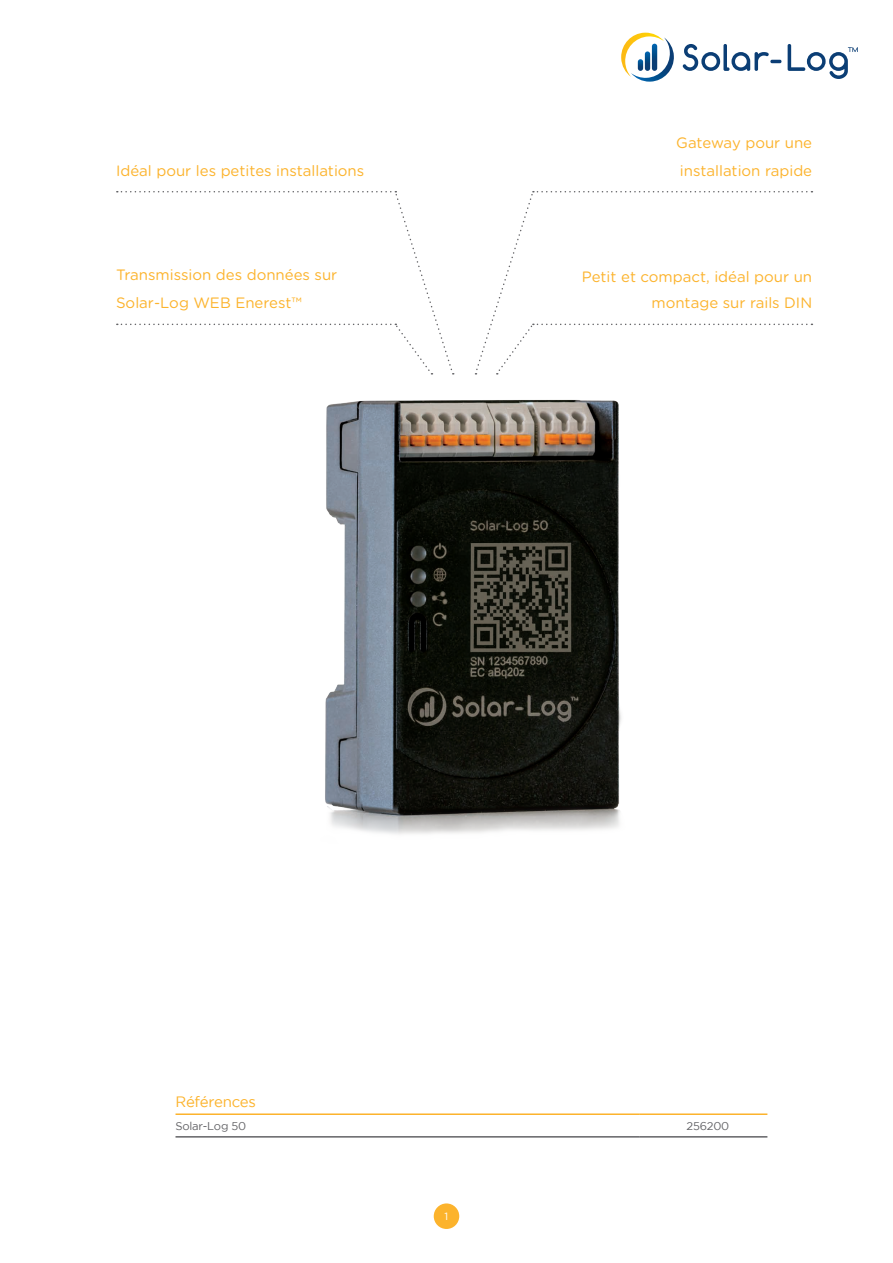
<style>
.page{position:relative;width:893px;height:1263px;background:#fff}
.page>*{position:absolute;margin:0;border:0;box-sizing:border-box;transform-origin:0 0}
.t1{font:15px/27.6px "Gotham Rounded";color:#fcb32c}
.t2{font:15px "Gotham";letter-spacing:-.02em;color:#fcb32c}
.t3{font:11.25px "Gotham";letter-spacing:-.02em;color:#636366}
.t4{font:10.5px "Gotham";color:#fff}
</style>
<div class="page">
<svg style="left:683px;top:44px;width:98px;height:27px"></svg>
<svg style="left:788px;top:44px;width:70px;height:35px"></svg>
<svg style="left:621px;top:33px;width:53px;height:49px"></svg>
<svg style="left:117px;top:191px;width:337px;height:183px"></svg>
<svg style="left:475px;top:191px;width:337px;height:183px"></svg>
<img style="left:325px;top:399px;width:296px;height:435px">
<hr style="left:175px;top:1136px;width:465px;height:1px;background:#636366">
<hr style="left:175px;top:1113px;width:465px;height:2px;background:#fcb32c">
<hr style="left:640px;top:1113px;width:127px;height:2px;background:#fcb32c">
<hr style="left:640px;top:1136px;width:127px;height:1px;background:#636366">
<div style="left:434px;top:1203px;width:25px;height:26px;background:#fcb32c;border-radius:50%"></div>
<p class="t1" style="left:116px;top:156px;width:250px">Idéal pour les petites installations</p>
<p class="t1" style="left:116px;top:260px;width:223px">Transmission des données sur<br>Solar-Log WEB Enerest™</p>
<p class="t1" style="left:676px;top:128px;width:138px">Gateway pour une installation rapide</p>
<p class="t1" style="left:582px;top:264px;width:232px;line-height:25.5px;text-align:right">Petit et compact, idéal pour un montage sur rails DIN</p>
<p class="t2" style="left:175px;top:1093px;width:82px">Références</p>
<p class="t3" style="left:175px;top:1119px;width:72px">Solar-Log 50</p>
<p class="t3" style="left:687px;top:1119px;width:44px">256200</p>
<p class="t4" style="left:445px;top:1210px;width:5px">1</p>
</div>
